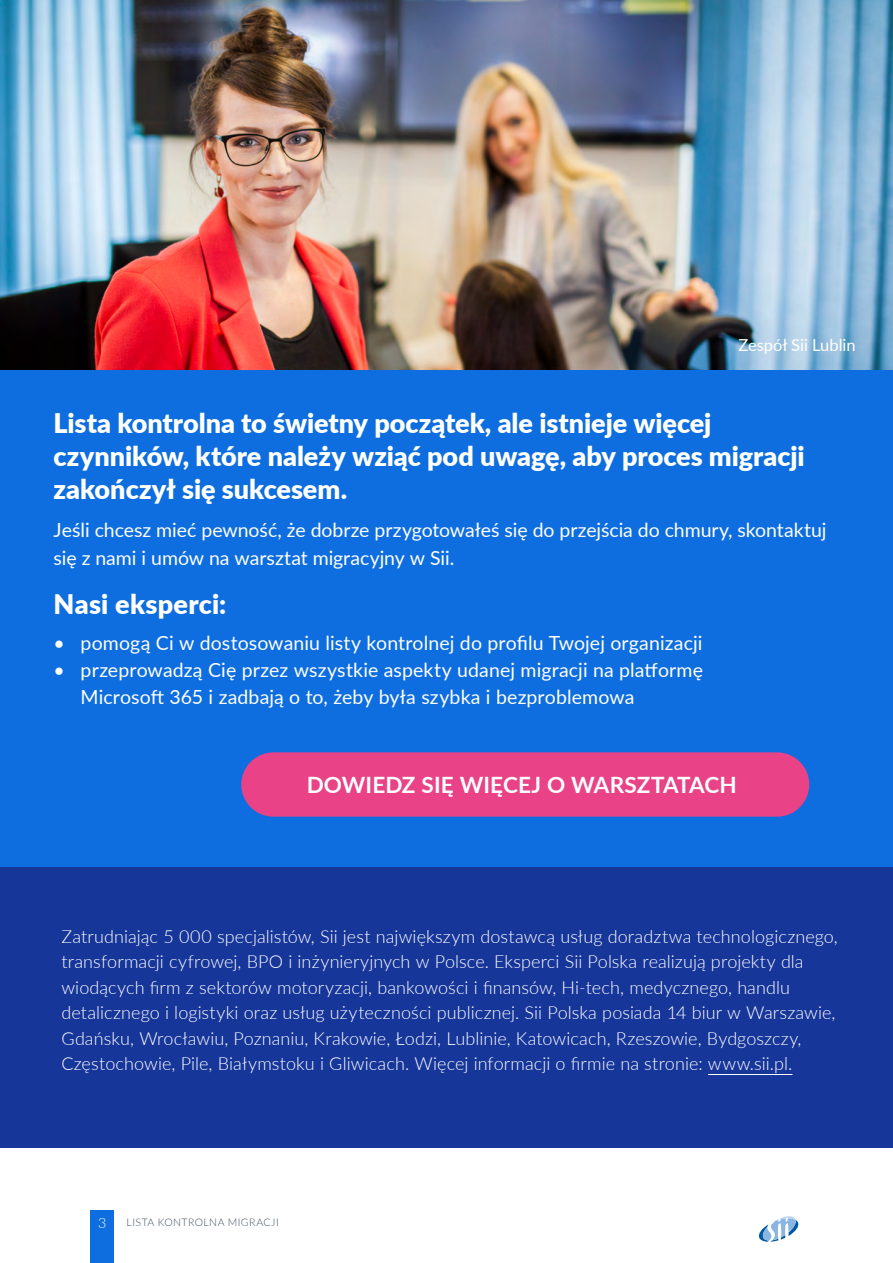
<style>
.page{position:relative;width:893px;height:1263px;background:#fff}
.page>*{position:absolute;margin:0;border:0;box-sizing:border-box;transform-origin:0 0}
.t1{font:900 27px/33px "Lato";color:#fff}
.t2{font:700 22.5px "Lato";letter-spacing:.005em;color:#fff}
.t3{font:19.5px/27px "Lato";letter-spacing:.005em;color:#fff}
.t4{font:300 18px/25.5px "Lato";letter-spacing:.005em;color:#fff}
.t5{font:16.5px "Lato";color:#fff}
.t6{font:300 14.25px "Lato";color:#fff}
.t7{font:300 10.5px "Lato";letter-spacing:.045em;color:#424f61}
</style>
<div class="page">
<div style="left:90px;top:1210px;width:23px;height:53px;background:#0e6ee0"></div>
<svg style="left:758px;top:1216px;width:41px;height:26px"></svg>
<img style="left:0;top:0;width:893px;height:371px">
<div style="left:0;top:371px;width:893px;height:592px;background:#0e6ee0"></div>
<div style="left:241px;top:752px;width:568px;height:65px;background:#e94287;border-radius:32px"></div>
<div style="left:0;top:867px;width:893px;height:281px;background:#17369a"></div>
<hr style="left:708px;top:1074px;width:84px;height:1px;background:#fff">
<p class="t5" style="left:738px;top:333px;width:119px">Zespół Sii Lublin</p>
<h1 class="t1" style="left:54px;top:406px;width:753px">Lista kontrolna to świetny początek, ale istnieje więcej czynników, które należy wziąć pod uwagę, aby proces migracji zakończył się sukcesem.</h1>
<p class="t3" style="left:54px;top:515px;width:774px;line-height:28.5px">Jeśli chcesz mieć pewność, że dobrze przygotowałeś się do przejścia do chmury, skontaktuj się z nami i umów na warsztat migracyjny w Sii.</p>
<h1 class="t1" style="left:54px;top:586px;width:174px">Nasi eksperci:</h1>
<p class="t3" style="left:54px;top:628px;width:650px">• pomogą Ci w dostosowaniu listy kontrolnej do profilu Twojej organizacji</p>
<p class="t3" style="left:81px;top:655px;width:624px;text-indent:-27px">• przeprowadzą Cię przez wszystkie aspekty udanej migracji na platformę<br>Microsoft 365 i zadbają o to, żeby była szybka i bezproblemowa</p>
<p class="t2" style="left:307px;top:768px;width:431px">DOWIEDZ SIĘ WIĘCEJ O WARSZTATACH</p>
<p class="t4" style="left:61px;top:923px;width:778px">Zatrudniając 5 000 specjalistów, Sii jest największym dostawcą usług doradztwa technologicznego, transformacji cyfrowej, BPO i inżynieryjnych w Polsce. Eksperci Sii Polska realizują projekty dla wiodących firm z sektorów motoryzacji, bankowości i finansów, Hi-tech, medycznego, handlu detalicznego i logistyki oraz usług użyteczności publicznej. Sii Polska posiada 14 biur w Warszawie, Gdańsku, Wrocławiu, Poznaniu, Krakowie, Łodzi, Lublinie, Katowicach, Rzeszowie, Bydgoszczy, Częstochowie, Pile, Białymstoku i Gliwicach. Więcej informacji o firmie na stronie: www.sii.pl.</p>
<p class="t6" style="left:98px;top:1213px;width:10px">3</p>
<p class="t7" style="left:127px;top:1215px;width:154px">LISTA KONTROLNA MIGRACJI</p>
</div>
